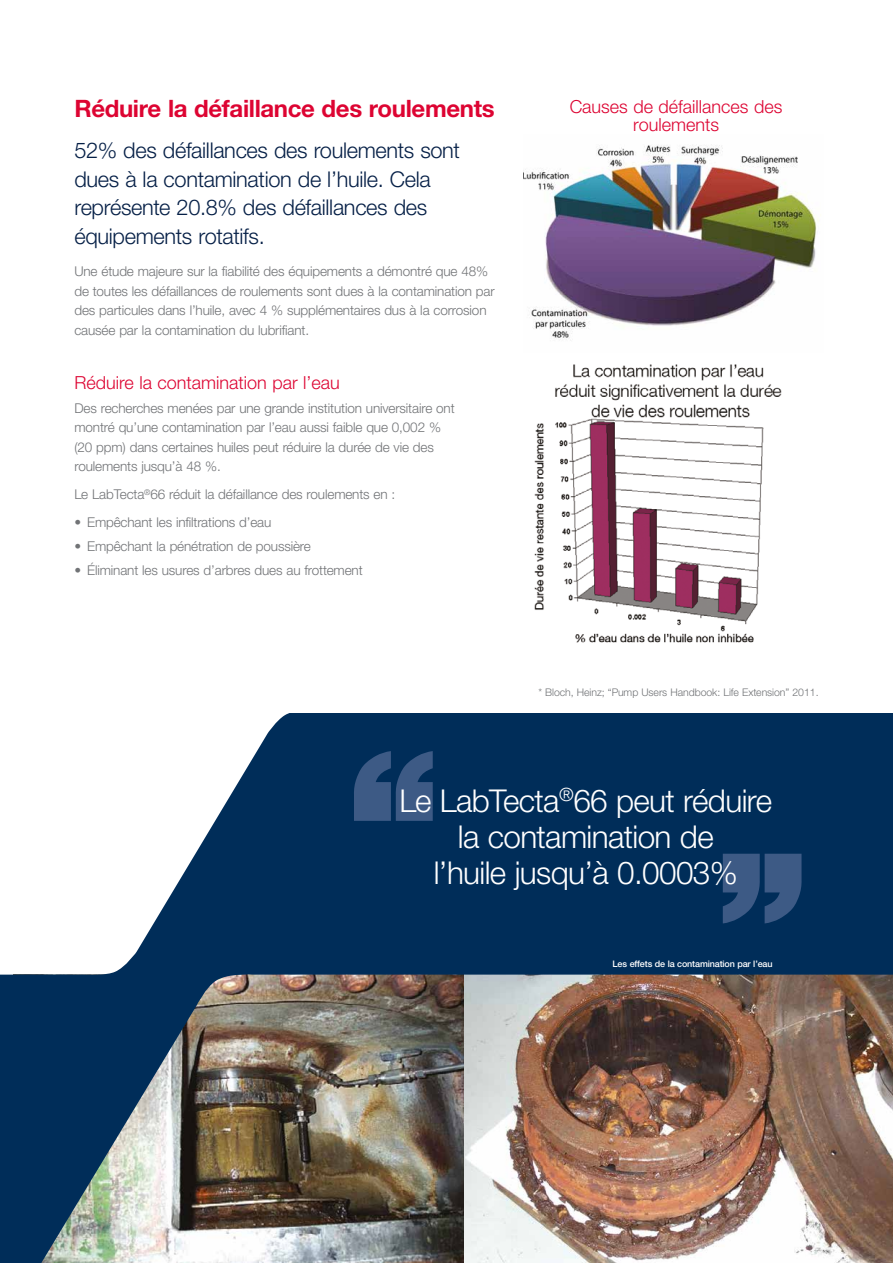
<style>
.page{position:relative;width:893px;height:1263px;background:#fff}
.page>*{position:absolute;margin:0;border:0;box-sizing:border-box;transform-origin:0 0}
.Quote_white{font:300 31.5px/36px "Helvetica Neue LTW1 G";letter-spacing:-.02em;color:#fff;text-align:center}
.Headline{font:700 24px "Helvetica Neue LTW1 G";letter-spacing:-.015em;color:#dd0432}
.Subline{font:300 21.75px/28.5px "Helvetica Neue LTW1 G";letter-spacing:-.015em;color:#062047}
.Subheader_Red{font:300 18px/18px "Helvetica Neue LTW1 G";color:#dd0432;text-align:center}
.Body_copy{font:300 13.5px/19.5px "Helvetica Neue LTW1 G";letter-spacing:-.01em;color:#717376}
.Body_copy_BULLETS{font:300 13.5px "Helvetica Neue LTW1 G";letter-spacing:-.01em;color:#717376}
.Footer_left_grey{font:300 10.5px "Helvetica Neue LTW1 G";letter-spacing:-.005em;color:#717376}
.Caption_red{font:500 9px "Helvetica Neue LTW1 G";letter-spacing:-.015em;color:#fff}
</style>
<div class="page">
<img style="left:0;top:713px;width:893px;height:550px">
<img style="left:523px;top:144px;width:296px;height:194px">
<img style="left:534px;top:364px;width:248px;height:279px">
<svg style="left:723px;top:854px;width:79px;height:69px;background:#2d4e7a"></svg>
<svg style="left:354px;top:751px;width:79px;height:70px;background:#2d4e79"></svg>
<p class="Headline" style="left:74px;top:94px;width:422px">Réduire la défaillance des roulements</p>
<p class="Subline" style="left:74px;top:136px;width:387px">52% des défaillances des roulements sont dues à la contamination de l’huile. Cela représente 20.8% des défaillances des équipements rotatifs.</p>
<p class="Body_copy" style="left:74px;top:262px;width:422px">Une étude majeure sur la fiabilité des équipements a démontré que 48% de toutes les défaillances de roulements sont dues à la contamination par des particules dans l’huile, avec 4 % supplémentaires dus à la corrosion causée par la contamination du lubrifiant.</p>
<p class="Subheader_Red" style="left:74px;top:374px;width:267px">Réduire la contamination par l’eau</p>
<p class="Body_copy" style="left:74px;top:398px;width:382px">Des recherches menées par une grande institution universitaire ont montré qu’une contamination par l’eau aussi faible que 0,002 % (20 ppm) dans certaines huiles peut réduire la durée de vie des roulements jusqu’à 48 %.</p>
<p class="Body_copy" style="left:74px;top:485px;width:322px">Le LabTecta<sup>®</sup>66 réduit la défaillance des roulements en :</p>
<p class="Body_copy_BULLETS" style="left:74px;top:514px;width:199px">• Empêchant les infiltrations d’eau</p>
<p class="Body_copy_BULLETS" style="left:74px;top:538px;width:238px">• Empêchant la pénétration de poussière</p>
<p class="Body_copy_BULLETS" style="left:74px;top:562px;width:290px">• Éliminant les usures d’arbres dues au frottement</p>
<p class="Subheader_Red" style="left:570px;top:97px;width:214px">Causes de défaillances des roulements</p>
<p class="Footer_left_grey" style="left:538px;top:685px;width:282px">* Bloch, Heinz; “Pump Users Handbook: Life Extension” 2011.</p>
<p class="Quote_white" style="left:399px;top:782px;width:374px">Le LabTecta<sup>®</sup>66 peut réduire la contamination de<br>l’huile jusqu’à 0.0003%</p>
<p class="Caption_red" style="left:613px;top:959px;width:161px">Les effets de la contamination par l’eau</p>
</div>
